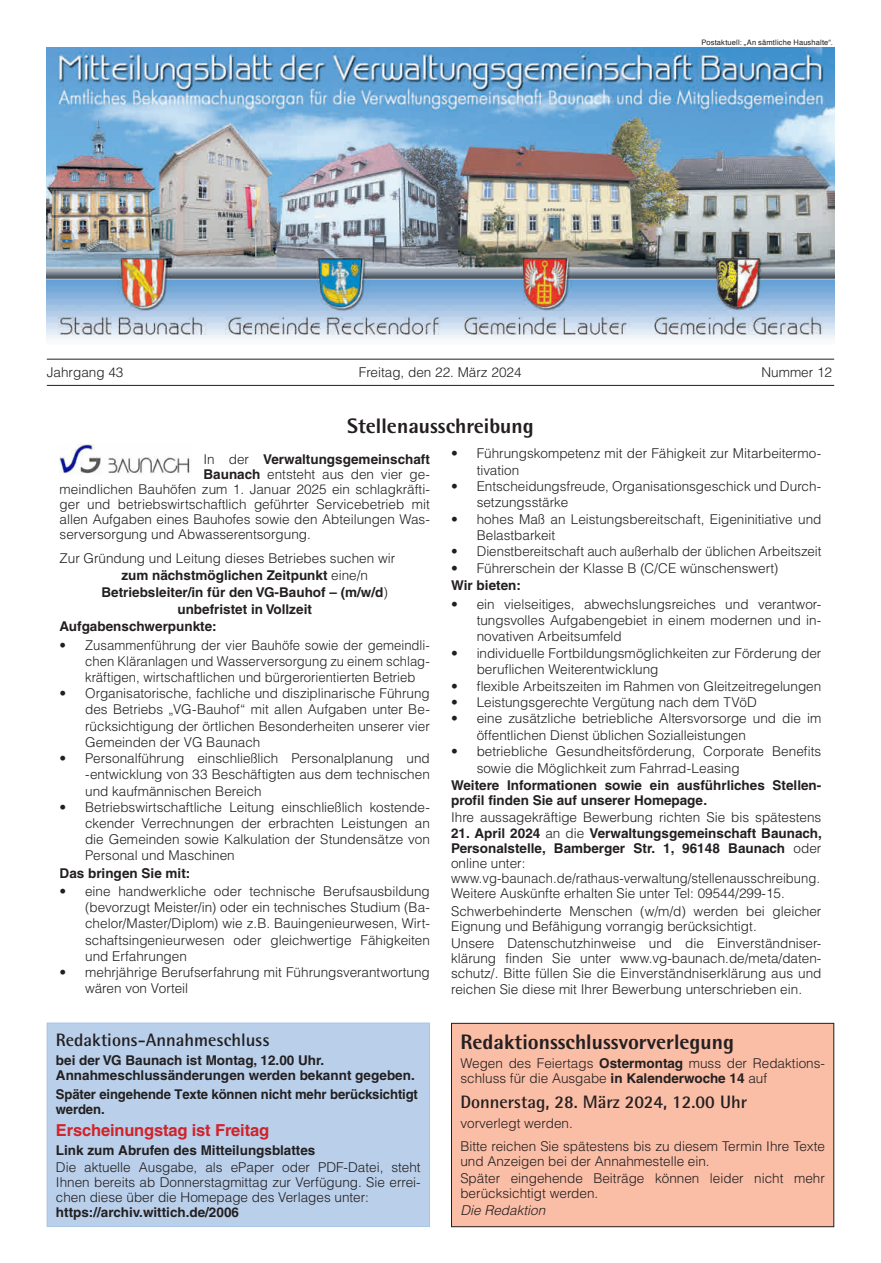
<style>
.page{position:relative;width:881px;height:1263px;background:#fff}
.page>*{position:absolute;margin:0;border:0;box-sizing:border-box;transform-origin:0 0}
.t1{font:800 21px "Agfa Rotis Semisans";color:#231f20}
.t2{font:700 18px "Agfa Rotis Semisans";color:#231f20}
.t3{font:700 16.5px "Helvetica LT";letter-spacing:-.01em;color:#d1232a}
.t4{font:300 13.5px/16.2px "Helvetica LT";color:#231f20}
.t5{font:700 13.5px/15.1px "Helvetica LT";color:#231f20}
.t6{font:italic 300 13.5px "Helvetica LT";color:#231f20}
.t7{font:7.5px "Helvetica";letter-spacing:.02em;color:#231f20}
.s1{font-weight:300}
.s2{font-weight:700}
</style>
<div class="page">
<hr style="left:47px;top:359px;width:786px;height:1px;background:#231f20">
<hr style="left:47px;top:385px;width:786px;height:1px;background:#231f20">
<img style="left:47px;top:48px;width:786px;height:291px">
<img style="left:60px;top:444px;width:130px;height:31px">
<div style="left:47px;top:1023px;width:382px;height:203px;background:#b9cfea"></div>
<div style="left:47px;top:1023px;width:382px;height:204px;border:1px solid #a9c5e5"></div>
<div style="left:451px;top:1023px;width:382px;height:204px;background:#fabda6"></div>
<div style="left:451px;top:1023px;width:382px;height:204px;border:1px solid #231f20"></div>
<p class="t7" style="left:701px;top:37px;width:133px">Postaktuell: „An sämtliche Haushalte“.</p>
<p class="t4" style="left:47px;top:364px;width:78px">Jahrgang 43</p>
<p class="t4" style="left:358px;top:364px;width:164px">Freitag, den 22. März 2024</p>
<p class="t4" style="left:761px;top:364px;width:72px">Nummer 12</p>
<h1 class="t1" style="left:347px;top:413px;width:188px">Stellenausschreibung</h1>
<p class="t5" style="left:203px;top:451px;width:228px"><span class="s1">In der</span> Verwaltungsgemeinschaft</p>
<p class="t4" style="left:203px;top:466px;width:228px"><span class="s2">Baunach</span> entsteht aus den vier ge-</p>
<p class="t4" style="left:60px;top:481px;width:371px">meindlichen Bauhöfen zum 1. Januar 2025 ein schlagkräfti-</p>
<p class="t4" style="left:60px;top:496px;width:371px">ger und betriebswirtschaftlich geführter Servicebetrieb mit</p>
<p class="t4" style="left:60px;top:511px;width:371px">allen Aufgaben eines Bauhofes sowie den Abteilungen Was-</p>
<p class="t4" style="left:60px;top:526px;width:253px">serversorgung und Abwasserentsorgung.</p>
<p class="t4" style="left:60px;top:549px;width:337px">Zur Gründung und Leitung dieses Betriebes suchen wir</p>
<p class="t5" style="left:121px;top:567px;width:248px">zum nächstmöglichen Zeitpunkt <span class="s1">eine/n</span></p>
<p class="t5" style="left:101px;top:584px;width:288px">Betriebsleiter/in für den VG-Bauhof – (m/w/d<span class="s1">)</span></p>
<p class="t5" style="left:177px;top:601px;width:136px">unbefristet in Vollzeit</p>
<p class="t5" style="left:60px;top:619px;width:158px">Aufgabenschwerpunkte:</p>
<p class="t4" style="left:85px;top:636px;width:346px;text-align:justify;text-indent:-26px">• Zusammenführung der vier Bauhöfe sowie der gemeindli&shy;chen Kläranlagen und Wasserversorgung zu einem schlag&shy;kräftigen, wirtschaftlichen und bürgerorientierten Betrieb</p>
<p class="t4" style="left:85px;top:685px;width:346px;text-align:justify;text-indent:-26px">• Organisatorische, fachliche und disziplinarische Führung des Betriebs „VG-Bauhof“ mit allen Aufgaben unter Be&shy;rücksichtigung der örtlichen Besonderheiten unserer vier Gemeinden der VG Baunach</p>
<p class="t4" style="left:85px;top:750px;width:346px;text-align:justify;text-indent:-26px">• Personalführung einschließlich Personalplanung und -entwicklung von 33 Beschäftigten aus dem technischen und kaufmännischen Bereich</p>
<p class="t4" style="left:85px;top:799px;width:346px;text-align:justify;text-indent:-26px">• Betriebswirtschaftliche Leitung einschließlich kostende&shy;ckender Verrechnungen der erbrachten Leistungen an die Gemeinden sowie Kalkulation der Stundensätze von Personal und Maschinen</p>
<p class="t5" style="left:60px;top:865px;width:132px">Das bringen Sie mit:</p>
<p class="t4" style="left:85px;top:883px;width:346px;text-align:justify;text-indent:-26px">• eine handwerkliche oder technische Berufsausbildung (bevorzugt Meister/in) oder ein technisches Studium (Ba&shy;chelor/Master/Diplom) wie z.B. Bauingenieurwesen, Wirt&shy;schaftsingenieurwesen oder gleichwertige Fähigkeiten und Erfahrungen</p>
<p class="t4" style="left:85px;top:964px;width:346px;text-indent:-26px">• mehrjährige Berufserfahrung mit Führungsverantwortung wären von Vorteil</p>
<p class="t4" style="left:476px;top:445px;width:346px;text-indent:-26px">• Führungskompetenz mit der Fähigkeit zur Mitarbeitermo&shy;tivation</p>
<p class="t4" style="left:476px;top:478px;width:346px;text-indent:-26px">• Entscheidungsfreude, Organisationsgeschick und Durch&shy;setzungsstärke</p>
<p class="t4" style="left:476px;top:511px;width:346px;text-indent:-26px">• hohes Maß an Leistungsbereitschaft, Eigeninitiative und<br>Belastbarkeit</p>
<p class="t4" style="left:451px;top:543px;width:371px">• Dienstbereitschaft auch außerhalb der üblichen Arbeitszeit</p>
<p class="t4" style="left:451px;top:560px;width:328px">• Führerschein der Klasse B (C/CE wünschenswert)</p>
<p class="t5" style="left:451px;top:578px;width:71px">Wir bieten:</p>
<p class="t4" style="left:476px;top:595px;width:346px;text-align:justify;text-indent:-26px">• ein vielseitiges, abwechslungsreiches und verantwor&shy;tungsvolles Aufgabengebiet in einem modernen und in&shy;novativen Arbeitsumfeld</p>
<p class="t4" style="left:476px;top:645px;width:346px;text-indent:-26px">• individuelle Fortbildungsmöglichkeiten zur Förderung der beruflichen Weiterentwicklung</p>
<p class="t4" style="left:451px;top:677px;width:371px">• flexible Arbeitszeiten im Rahmen von Gleitzeitregelungen</p>
<p class="t4" style="left:451px;top:694px;width:307px">• Leistungsgerechte Vergütung nach dem TVöD</p>
<p class="t4" style="left:476px;top:710px;width:346px;text-indent:-26px">• eine zusätzliche betriebliche Altersvorsorge und die im öffentlichen Dienst üblichen Sozialleistungen</p>
<p class="t4" style="left:476px;top:743px;width:346px;text-indent:-26px">• betriebliche Gesundheitsförderung, Corporate Benefits sowie die Möglichkeit zum Fahrrad-Leasing</p>
<p class="t5" style="left:451px;top:777px;width:371px">Weitere Informationen sowie ein ausführliches Stellen&shy;profil finden Sie auf unserer Homepage.</p>
<p class="t4" style="left:451px;top:809px;width:371px">Ihre aussagekräftige Bewerbung richten Sie bis spätestens</p>
<p class="t4" style="left:451px;top:825px;width:372px;line-height:15.1px"><span class="s2">21. April 2024</span> an die <span class="s2">Verwaltungsgemeinschaft Baunach, Personalstelle, Bamberger Str. 1, 96148 Baunach</span> oder online unter: www.vg-baunach.de/rathaus-verwaltung/stellenausschreibung.<br>Weitere Auskünfte erhalten Sie unter Tel: 09544/299-15.</p>
<p class="t4" style="left:451px;top:903px;width:371px;line-height:15.1px">Schwerbehinderte Menschen (w/m/d) werden bei gleicher<br>Eignung und Befähigung vorrangig berücksichtigt.</p>
<p class="t4" style="left:451px;top:935px;width:371px;line-height:15.1px;text-align:justify">Unsere Datenschutzhinweise und die Einverständniser&shy;klärung finden Sie unter www.vg-baunach.de/meta/daten&shy;schutz/. Bitte füllen Sie die Einverständniserklärung aus und reichen Sie diese mit Ihrer Bewerbung unterschrieben ein.</p>
<h2 class="t2" style="left:56px;top:1028px;width:215px">Redaktions-Annahmeschluss</h2>
<p class="t5" style="left:56px;top:1052px;width:360px">bei der VG Baunach ist Montag, 12.00 Uhr.<br>Annahmeschlussänderungen werden bekannt gegeben.</p>
<p class="t5" style="left:56px;top:1086px;width:363px;line-height:15.8px">Später eingehende Texte können nicht mehr berücksichtigt werden.</p>
<p class="t3" style="left:56px;top:1120px;width:215px">Erscheinungstag ist Freitag</p>
<p class="t5" style="left:56px;top:1143px;width:261px">Link zum Abrufen des Mitteilungsblattes</p>
<p class="t4" style="left:56px;top:1160px;width:366px;line-height:15px;text-align:justify">Die aktuelle Ausgabe, als ePaper oder PDF-Datei, steht Ihnen bereits ab Donnerstagmittag zur Verfügung. Sie errei&shy;chen diese über die Homepage des Verlages unter:</p>
<p class="t5" style="left:56px;top:1205px;width:184px">https://archiv.wittich.de/2006</p>
<h1 class="t1" style="left:460px;top:1028px;width:275px">Redaktionsschlussvorverlegung</h1>
<p class="t4" style="left:460px;top:1056px;width:366px;line-height:15px">Wegen des Feiertags <span class="s2">Ostermontag</span> muss der Redaktions&shy;schluss für die Ausgabe <span class="s2">in Kalenderwoche 14</span> auf</p>
<h2 class="t2" style="left:460px;top:1091px;width:288px">Donnerstag, 28. März 2024, 12.00 Uhr</h2>
<p class="t4" style="left:460px;top:1111px;width:366px;line-height:23.5px">vorverlegt werden.<br>Bitte reichen Sie spätestens bis zu diesem Termin Ihre Texte</p>
<p class="t4" style="left:460px;top:1152px;width:366px;line-height:17.1px">und Anzeigen bei der Annahmestelle ein.<br>Später eingehende Beiträge können leider nicht mehr</p>
<p class="t4" style="left:460px;top:1185px;width:139px">berücksichtigt werden.</p>
<p class="t6" style="left:460px;top:1202px;width:86px">Die Redaktion</p>
</div>
